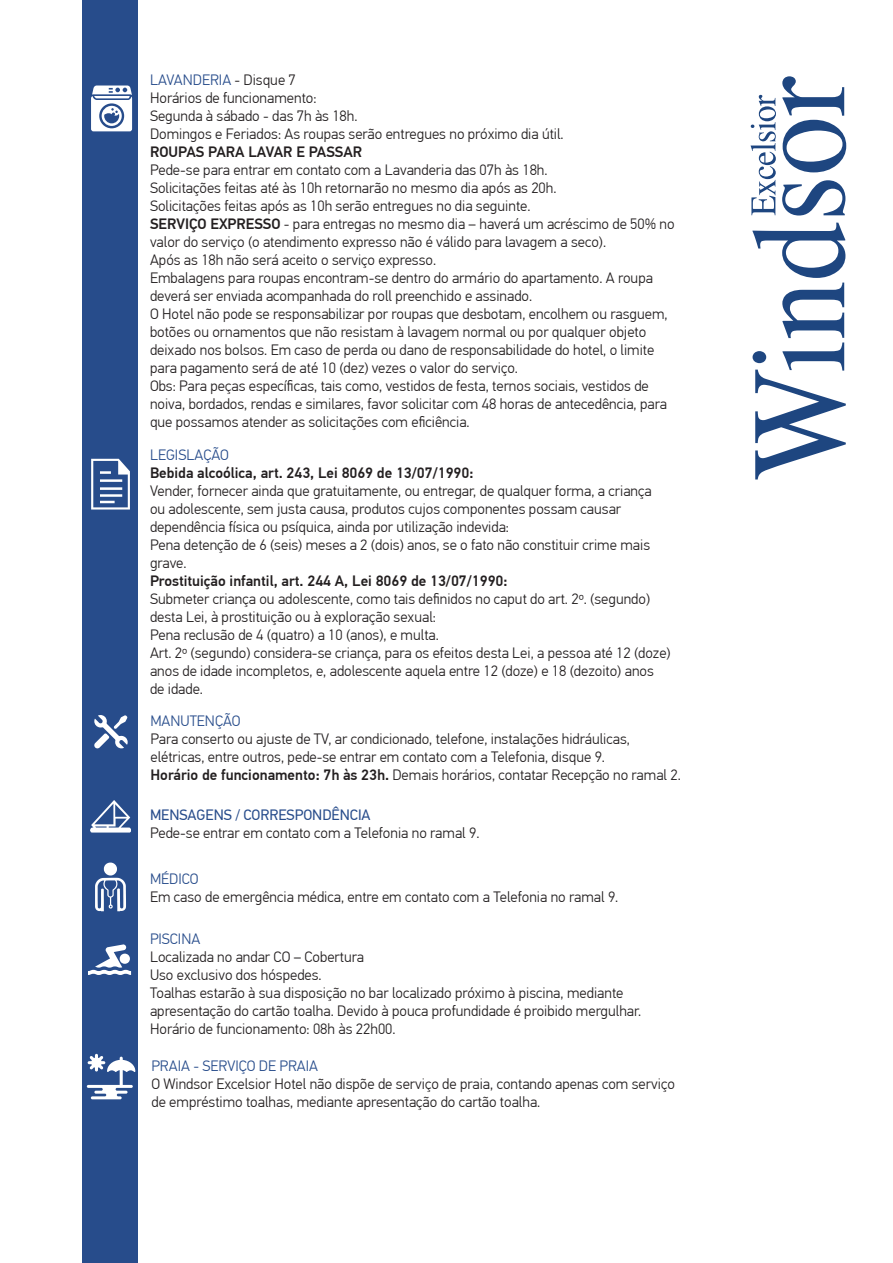
<style>
.page{position:relative;width:893px;height:1263px;background:#fff}
.page>*{position:absolute;margin:0;border:0;box-sizing:border-box;transform-origin:0 0}
.t1{font:300 15px/18px "PF Din Text Pro";color:#231f20}
.t2{font:500 15px "PF Din Text Pro";color:#231f20}
.t3{font:300 15px "PF Din Text Pro";color:#274c8b}
.t4{font:15px "PF Din Text Pro";color:#274c8b}
.s1{color:#274c8b}
.s2{font-weight:500}
</style>
<div class="page">
<div style="left:82px;top:0;width:56px;height:1263px;background:#274c8b"></div>
<svg style="left:90px;top:800px;width:41px;height:32px"></svg>
<svg style="left:95px;top:862px;width:31px;height:49px"></svg>
<svg style="left:91px;top:459px;width:39px;height:50px"></svg>
<svg style="left:91px;top:86px;width:41px;height:45px"></svg>
<svg style="left:94px;top:715px;width:34px;height:33px"></svg>
<svg style="left:88px;top:944px;width:43px;height:31px"></svg>
<svg style="left:87px;top:1054px;width:48px;height:45px"></svg>
<svg style="left:751px;top:95px;width:25px;height:120px"></svg>
<svg style="left:752px;top:223px;width:94px;height:256px"></svg>
<svg style="left:782px;top:180px;width:63px;height:35px"></svg>
<svg style="left:782px;top:76px;width:64px;height:96px"></svg>
<p class="t1" style="left:150px;top:71px;width:415px"><span class="s1">LAVANDERIA</span> - Disque 7<br>Horários de funcionamento:<br>Segunda à sábado - das 7h às 18h.<br>Domingos e Feriados: As roupas serão entregues no próximo dia útil.</p>
<p class="t2" style="left:150px;top:142px;width:214px">ROUPAS PARA LAVAR E PASSAR</p>
<p class="t1" style="left:150px;top:161px;width:526px">Pede-se para entrar em contato com a Lavanderia das 07h às 18h.<br>Solicitações feitas até às 10h retornarão no mesmo dia após as 20h.<br>Solicitações feitas após as 10h serão entregues no dia seguinte.<br><span class="s2">SERVIÇO EXPRESSO</span> - para entregas no mesmo dia – haverá um acréscimo de 50% no valor do serviço (o atendimento expresso não é válido para lavagem a seco).<br>Após as 18h não será aceito o serviço expresso.<br>Embalagens para roupas encontram-se dentro do armário do apartamento. A roupa deverá ser enviada acompanhada do roll preenchido e assinado.<br>O Hotel não pode se responsabilizar por roupas que desbotam, encolhem ou rasguem, botões ou ornamentos que não resistam à lavagem normal ou por qualquer objeto deixado nos bolsos. Em caso de perda ou dano de responsabilidade do hotel, o limite para pagamento será de até 10 (dez) vezes o valor do serviço.<br>Obs: Para peças específicas, tais como, vestidos de festa, ternos sociais, vestidos de noiva, bordados, rendas e similares, favor solicitar com 48 horas de antecedência, para que possamos atender as solicitações com eficiência.</p>
<p class="t3" style="left:150px;top:446px;width:81px">LEGISLAÇÃO</p>
<p class="t2" style="left:150px;top:464px;width:325px">Bebida alcoólica, art. 243, Lei 8069 de 13/07/1990:</p>
<p class="t1" style="left:150px;top:482px;width:503px">Vender, fornecer ainda que gratuitamente, ou entregar, de qualquer forma, a criança ou adolescente, sem justa causa, produtos cujos componentes possam causar dependência física ou psíquica, ainda por utilização indevida:<br>Pena detenção de 6 (seis) meses a 2 (dois) anos, se o fato não constituir crime mais grave.</p>
<p class="t2" style="left:150px;top:572px;width:359px">Prostituição infantil, art. 244 A, Lei 8069 de 13/07/1990:</p>
<p class="t1" style="left:150px;top:590px;width:522px">Submeter criança ou adolescente, como tais definidos no caput do art. 2º. (segundo) desta Lei, à prostituição ou à exploração sexual:<br>Pena reclusão de 4 (quatro) a 10 (anos), e multa.<br>Art. 2º (segundo) considera-se criança, para os efeitos desta Lei, a pessoa até 12 (doze) anos de idade incompletos, e, adolescente aquela entre 12 (doze) e 18 (dezoito) anos de idade.</p>
<p class="t3" style="left:150px;top:712px;width:92px">MANUTENÇÃO</p>
<p class="t1" style="left:150px;top:730px;width:532px">Para conserto ou ajuste de TV, ar condicionado, telefone, instalações hidráulicas, elétricas, entre outros, pede-se entrar em contato com a Telefonia, disque 9.<br><span class="s2">Horário de funcionamento: 7h às 23h.</span> Demais horários, contatar Recepção no ramal 2.</p>
<p class="t4" style="left:150px;top:806px;width:222px">MENSAGENS / CORRESPONDÊNCIA</p>
<p class="t1" style="left:150px;top:824px;width:331px">Pede-se entrar em contato com a Telefonia no ramal 9.</p>
<p class="t3" style="left:150px;top:870px;width:50px">MÉDICO</p>
<p class="t1" style="left:150px;top:888px;width:470px">Em caso de emergência médica, entre em contato com a Telefonia no ramal 9.</p>
<p class="t3" style="left:150px;top:930px;width:52px">PISCINA</p>
<p class="t1" style="left:150px;top:948px;width:493px">Localizada no andar CO – Cobertura<br>Uso exclusivo dos hóspedes.<br>Toalhas estarão à sua disposição no bar localizado próximo à piscina, mediante apresentação do cartão toalha. Devido à pouca profundidade é proibido mergulhar.<br>Horário de funcionamento: 08h às 22h00.</p>
<p class="t3" style="left:151px;top:1058px;width:168px">PRAIA - SERVIÇO DE PRAIA</p>
<p class="t1" style="left:151px;top:1075px;width:525px">O Windsor Excelsior Hotel não dispõe de serviço de praia, contando apenas com serviço de empréstimo toalhas, mediante apresentação do cartão toalha.</p>
</div>
